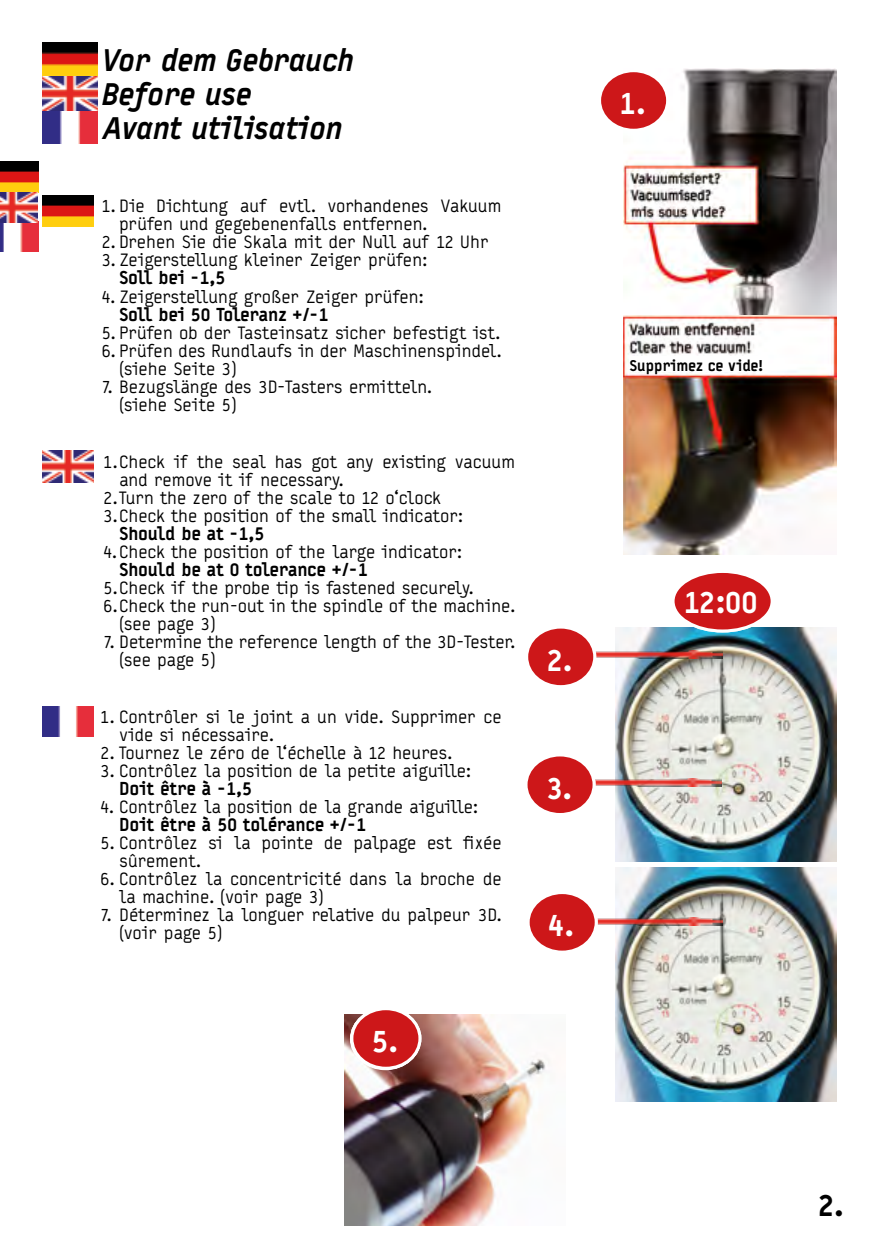
<style>
.page{position:relative;width:893px;height:1259px;background:#fff}
.page>*{position:absolute;margin:0;border:0;box-sizing:border-box;transform-origin:0 0}
.t1{font:italic 900 30px/33.9px "Typestar";letter-spacing:-.03em;color:#000}
.t2{font:900 30px "Typestar";color:#fff}
.t3{font:900 30px "Typestar";color:#000}
.t4{font:18px/36px "Typestar";letter-spacing:-.01em;color:#000}
.t5{font:900 18px/36px "Typestar";letter-spacing:-.02em;color:#000}
.t6{font:900 18px/36px "Typestar";color:#000}
.t7{font:900 15px "Typestar";letter-spacing:-.01em;color:#000}
</style>
<div class="page">
<img style="left:43px;top:43px;width:55px;height:101px">
<img style="left:43px;top:196px;width:51px;height:30px">
<img style="left:43px;top:451px;width:51px;height:31px">
<img style="left:43px;top:706px;width:51px;height:30px">
<img style="left:615px;top:867px;width:221px;height:234px">
<img style="left:598px;top:917px;width:124px;height:9px">
<img style="left:615px;top:627px;width:221px;height:234px">
<img style="left:596px;top:778px;width:125px;height:9px">
<img style="left:596px;top:650px;width:126px;height:9px">
<img style="left:344px;top:1014px;width:206px;height:211px">
<div style="left:673px;top:571px;width:99px;height:60px;background:#cd1719;border-radius:50%"></div>
<div style="left:672px;top:570px;width:102px;height:62px;border:3px solid #fff;border-radius:50%"></div>
<div style="left:527px;top:627px;width:68px;height:59px;background:#cd1719;border-radius:50%"></div>
<div style="left:525px;top:625px;width:71px;height:63px;border:3px solid #fff;border-radius:50%"></div>
<div style="left:526px;top:755px;width:68px;height:59px;background:#cd1719;border-radius:50%"></div>
<div style="left:524px;top:753px;width:72px;height:63px;border:3px solid #fff;border-radius:50%"></div>
<div style="left:528px;top:892px;width:68px;height:60px;background:#cd1719;border-radius:50%"></div>
<div style="left:527px;top:891px;width:71px;height:62px;border:3px solid #fff;border-radius:50%"></div>
<div style="left:352px;top:1008px;width:68px;height:60px;background:#cd1719;border-radius:50%"></div>
<div style="left:350px;top:1007px;width:71px;height:62px;border:3px solid #fff;border-radius:50%"></div>
<img style="left:624px;top:68px;width:212px;height:248px">
<img style="left:624px;top:316px;width:212px;height:238px">
<div style="left:600px;top:71px;width:68px;height:59px;background:#cd1719;border-radius:50%"></div>
<div style="left:598px;top:69px;width:71px;height:63px;border:3px solid #fff;border-radius:50%"></div>
<div style="left:629px;top:357px;width:139px;height:15px;background:#fff"></div>
<img style="left:0;top:162px;width:38px;height:59px">
<img style="left:0;top:221px;width:38px;height:31px">
<h1 class="t1" style="left:102px;top:43px;width:253px">Vor dem Gebrauch<br>Before use<br>Avant utilisation</h1>
<p class="t4" style="left:119px;top:197px;width:384px;line-height:18px;text-indent:-18px">1. Die Dichtung auf evtl. vorhandenes Vakuum prüfen und gegebenenfalls entfernen.</p>
<p class="t4" style="left:101px;top:224px;width:389px">2. Drehen Sie die Skala mit der Null auf 12 Uhr</p>
<p class="t4" style="left:101px;top:242px;width:327px">3. Zeigerstellung kleiner Zeiger prüfen:</p>
<p class="t5" style="left:119px;top:260px;width:108px">Soll bei -1,5</p>
<p class="t4" style="left:101px;top:278px;width:324px">4. Zeigerstellung großer Zeiger prüfen:</p>
<p class="t5" style="left:119px;top:296px;width:211px">Soll bei 50 Toleranz +/-1</p>
<p class="t4" style="left:101px;top:314px;width:400px">5. Prüfen ob der Tasteinsatz sicher befestigt ist.</p>
<p class="t4" style="left:119px;top:341px;width:384px;line-height:18px;text-indent:-18px">6. Prüfen des Rundlaufs in der Maschinenspindel. (siehe Seite 3)</p>
<p class="t4" style="left:119px;top:377px;width:314px;line-height:18px;text-indent:-18px">7. Bezugslänge des 3D-Tasters ermitteln. (siehe Seite 5)</p>
<p class="t4" style="left:103px;top:443px;width:414px">1.Check if the seal has got any existing vacuum<br>2.Turn the zero of the scale to 12 o‘clock</p>
<p class="t4" style="left:103px;top:497px;width:372px">3.Check the position of the small indicator:<br>4.Check the position of the large indicator:<br>5.Check if the probe tip is fastened securely.</p>
<p class="t4" style="left:103px;top:587px;width:414px">6.Check the run-out in the spindle of the machine.</p>
<p class="t4" style="left:103px;top:623px;width:414px">7. Determine the reference length of the 3D-Tester.</p>
<p class="t4" style="left:119px;top:461px;width:226px">and remove it if necessary.</p>
<p class="t5" style="left:119px;top:515px;width:251px">Should be at -1,5<br>Should be at 0 tolerance +/-1</p>
<p class="t4" style="left:119px;top:605px;width:97px">(see page 3) (see page 5)</p>
<p class="t4" style="left:100px;top:699px;width:403px">1. Contrôler si le joint a un vide. Supprimer ce</p>
<p class="t4" style="left:100px;top:735px;width:354px">2. Tournez le zéro de l‘échelle à 12 heures.</p>
<p class="t4" style="left:100px;top:753px;width:372px">3. Contrôlez la position de la petite aiguille:</p>
<p class="t4" style="left:100px;top:789px;width:379px">4. Contrôlez la position de la grande aiguille:</p>
<p class="t4" style="left:100px;top:825px;width:403px">5. Contrôlez si la pointe de palpage est fixée</p>
<p class="t4" style="left:100px;top:861px;width:403px">6. Contrôlez la concentricité dans la broche de</p>
<p class="t4" style="left:100px;top:897px;width:403px">7. Déterminez la longuer relative du palpeur 3D.</p>
<p class="t4" style="left:119px;top:717px;width:156px">vide si nécessaire.</p>
<p class="t6" style="left:119px;top:770px;width:249px">Doit être à -1,5<br>Doit être à 50 tolérance +/-1</p>
<p class="t4" style="left:119px;top:843px;width:205px">sûrement.<br>la machine. (voir page 3) (voir page 5)</p>
<h1 class="t2" style="left:547px;top:641px;width:27px">2.</h1>
<h1 class="t2" style="left:546px;top:769px;width:28px">3.</h1>
<h1 class="t2" style="left:548px;top:906px;width:27px">4.</h1>
<h1 class="t2" style="left:372px;top:1023px;width:28px">5.</h1>
<h1 class="t2" style="left:619px;top:85px;width:28px">1.</h1>
<p class="t7" style="left:629px;top:356px;width:135px">Supprimez ce vide!</p>
<h1 class="t2" style="left:684px;top:583px;width:76px">12:00</h1>
<h1 class="t3" style="left:818px;top:1186px;width:27px">2.</h1>
</div>
